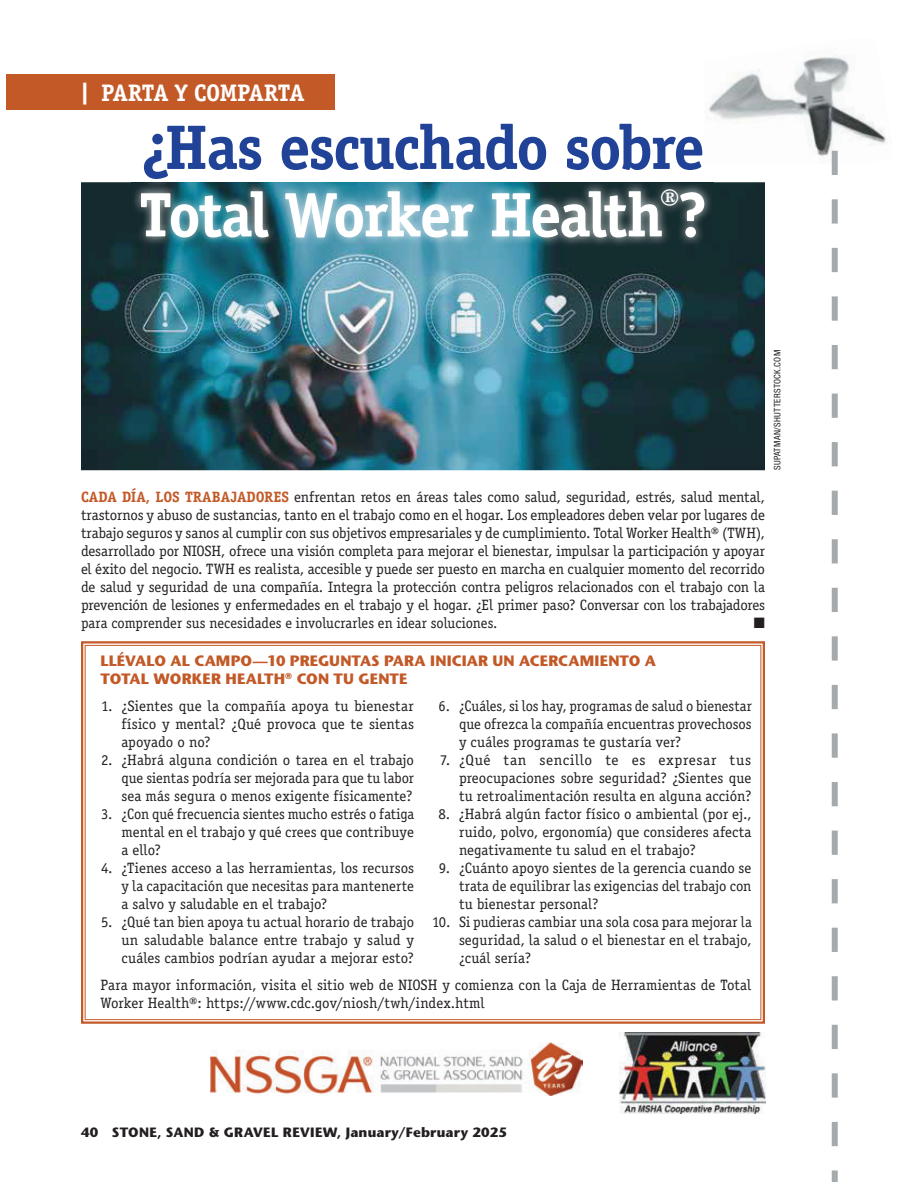
<style>
.page{position:relative;width:918px;height:1188px;background:#fff}
.page>*{position:absolute;margin:0;border:0;box-sizing:border-box;transform-origin:0 0}
.t1{font:700 63px/67.5px "Officina Serif Std";letter-spacing:-.035em;color:#204398}
.t2{font:700 24px "Officina Serif Std";letter-spacing:-.03em;color:#fff}
.t3{font:15px/18px "Officina Serif Std";color:#231f20;text-align:justify}
.t4{font:700 15px/18px "Stone Sans Std";letter-spacing:.005em;color:#c25927}
.t5{font:15px "Zapf Dingbats Std";color:#231f20}
.t6{font:700 13.5px "Stone Sans Std";letter-spacing:.02em;color:#231f20}
.t7{font:condensed 9px "Helvetica Neue LT Std";letter-spacing:.035em;color:#231f20}
.s1{font-family:"Boton BQ";font-weight:500}
.s2{color:#fff}
.s3{font-weight:700;color:#c25927}
</style>
<div class="page">
<svg style="left:81px;top:641px;width:623px;height:383px"></svg>
<div style="left:7px;top:74px;width:328px;height:36px;background:#c25927"></div>
<svg style="left:704px;top:55px;width:182px;height:1126px"></svg>
<img style="left:81px;top:182px;width:684px;height:288px">
<img style="left:132px;top:164px;width:581px;height:83px">
<img style="left:704px;top:114px;width:9px;height:50px">
<img style="left:620px;top:1033px;width:145px;height:81px">
<img style="left:211px;top:1043px;width:372px;height:53px">
<h2 class="t2" style="left:81px;top:79px;width:225px"><span class="s1">|</span> PARTA Y COMPARTA</h2>
<h1 class="t1" style="left:139px;top:113px;width:569px">¿Has escuchado sobre<br><span class="s2">Total Worker Health</span><sup>®</sup><span class="s2">?</span></h1>
<p class="t3" style="left:81px;top:489px;width:686px"><span class="s3">CADA DÍA, LOS TRABAJADORES</span> enfrentan retos en áreas tales como salud, seguridad, estrés, salud mental, trastornos y abuso de sustancias, tanto en el trabajo como en el hogar. Los empleadores deben velar por lugares de trabajo seguros y sanos al cumplir con sus objetivos empresariales y de cumplimiento. Total Worker Health® (TWH), desarrollado por NIOSH, ofrece una visión completa para mejorar el bienestar, impulsar la participación y apoyar el éxito del negocio. TWH es realista, accesible y puede ser puesto en marcha en cualquier momento del recorrido de salud y seguridad de una compañía. Integra la protección contra peligros relacionados con el trabajo con la prevención de lesiones y enfermedades en el trabajo y el hogar. ¿El primer paso? Conversar con los trabajadores para comprender sus necesidades e involucrarles en idear soluciones.</p>
<p class="t5" style="left:754px;top:614px;width:13px">■</p>
<p class="t4" style="left:101px;top:652px;width:557px">LLÉVALO AL CAMPO—10 PREGUNTAS PARA INICIAR UN ACERCAMIENTO A<br>TOTAL WORKER HEALTH<sup>®</sup> CON TU GENTE</p>
<p class="t3" style="left:122px;top:698px;width:294px;text-indent:-20px">1. ¿Sientes que la compañía apoya tu bienestar físico y mental? ¿Qué provoca que te sientas apoyado o no?</p>
<p class="t3" style="left:122px;top:752px;width:294px;text-indent:-20px">2. ¿Habrá alguna condición o tarea en el trabajo que sientas podría ser mejorada para que tu labor sea más segura o menos exigente físicamente?</p>
<p class="t3" style="left:122px;top:806px;width:294px;text-indent:-20px">3. ¿Con qué frecuencia sientes mucho estrés o fatiga mental en el trabajo y qué crees que contribuye a ello?</p>
<p class="t3" style="left:122px;top:860px;width:294px;text-indent:-20px">4. ¿Tienes acceso a las herramientas, los recursos y la capacitación que necesitas para mantenerte a salvo y saludable en el trabajo?</p>
<p class="t3" style="left:122px;top:914px;width:294px;text-indent:-20px">5. ¿Qué tan bien apoya tu actual horario de trabajo un saludable balance entre trabajo y salud y cuáles cambios podrían ayudar a mejorar esto?</p>
<p class="t3" style="left:459px;top:698px;width:294px;text-indent:-20px">6. ¿Cuáles, si los hay, programas de salud o bienestar que ofrezca la compañía encuentras provechosos y cuáles programas te gustaría ver?</p>
<p class="t3" style="left:459px;top:752px;width:294px;text-indent:-19px">7. ¿Qué tan sencillo te es expresar tus preocupaciones sobre seguridad? ¿Sientes que tu retroalimentación resulta en alguna acción?</p>
<p class="t3" style="left:459px;top:806px;width:294px;text-indent:-21px">8. ¿Habrá algún factor físico o ambiental (por ej., ruido, polvo, ergonomía) que consideres afecta negativamente tu salud en el trabajo?</p>
<p class="t3" style="left:459px;top:860px;width:294px;text-indent:-20px">9. ¿Cuánto apoyo sientes de la gerencia cuando se trata de equilibrar las exigencias del trabajo con tu bienestar personal?</p>
<p class="t3" style="left:459px;top:914px;width:294px;text-indent:-27px">10. Si pudieras cambiar una sola cosa para mejorar la seguridad, la salud o el bienestar en el trabajo, ¿cuál sería?</p>
<p class="t3" style="left:101px;top:977px;width:652px">Para mayor información, visita el sitio web de NIOSH y comienza con la Caja de Herramientas de Total<br>Worker Health®: https://www.cdc.gov/niosh/twh/index.html</p>
<p class="t7" style="left:772px;top:470px;width:122px;rotate:-90deg">SUPATMAN/SHUTTERSTOCK.COM</p>
<p class="t6" style="left:81px;top:1125px;width:428px">40 STONE, SAND &amp; GRAVEL REVIEW, January/February 2025</p>
</div>
